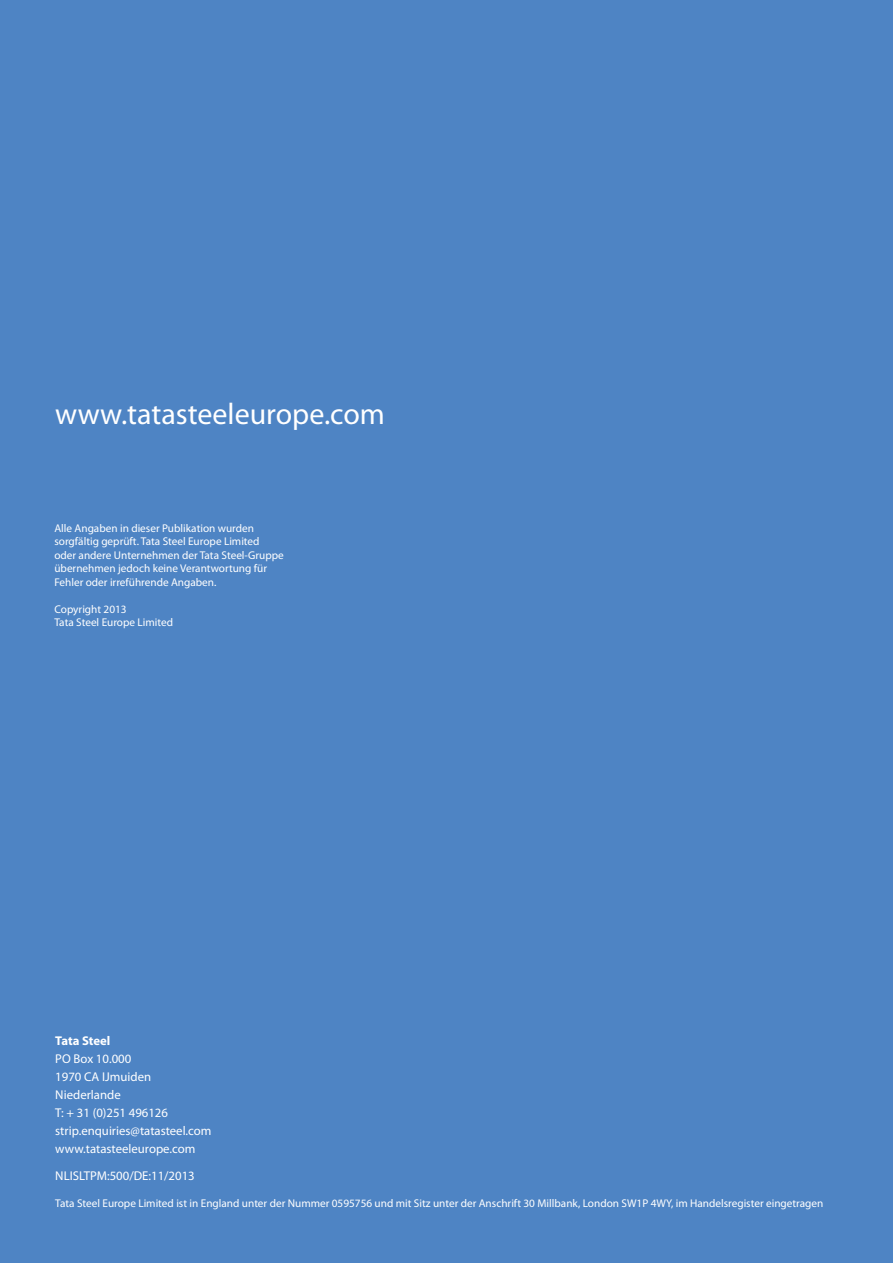
<style>
.page{position:relative;width:893px;height:1263px;background:#4e84c4}
.page>*{position:absolute;margin:0;border:0;box-sizing:border-box;transform-origin:0 0}
.t1{font:30px "Myriad Pro";color:#fff}
.t2{font:12.75px/18px "Myriad Pro";color:#fff}
.t3{font:700 12.75px "Myriad Pro";letter-spacing:-.005em;color:#fff}
.t4{font:11.25px/13.5px "Myriad Pro";color:#fff}
</style>
<div class="page">
<h1 class="t1" style="left:55px;top:396px;width:331px">www.tatasteeleurope.com</h1>
<p class="t4" style="left:54px;top:521px;width:231px">Alle Angaben in dieser Publikation wurden sorgfältig geprüft. Tata Steel Europe Limited oder andere Unternehmen der Tata Steel-Gruppe übernehmen jedoch keine Verantwortung für Fehler oder irreführende Angaben.</p>
<p class="t4" style="left:54px;top:602px;width:120px">Copyright 2013<br>Tata Steel Europe Limited</p>
<p class="t3" style="left:55px;top:1033px;width:57px">Tata Steel</p>
<p class="t2" style="left:55px;top:1050px;width:158px">PO Box 10.000<br>1970 CA IJmuiden<br>Niederlande<br>T: + 31 (0)251 496126 strip.enquiries@tatasteel.com www.tatasteeleurope.com</p>
<p class="t2" style="left:55px;top:1167px;width:141px">NLISLTPM:500/DE:11/2013</p>
<p class="t4" style="left:55px;top:1197px;width:770px">Tata Steel Europe Limited ist in England unter der Nummer 0595756 und mit Sitz unter der Anschrift 30 Millbank, London SW1P 4WY, im Handelsregister eingetragen</p>
</div>
